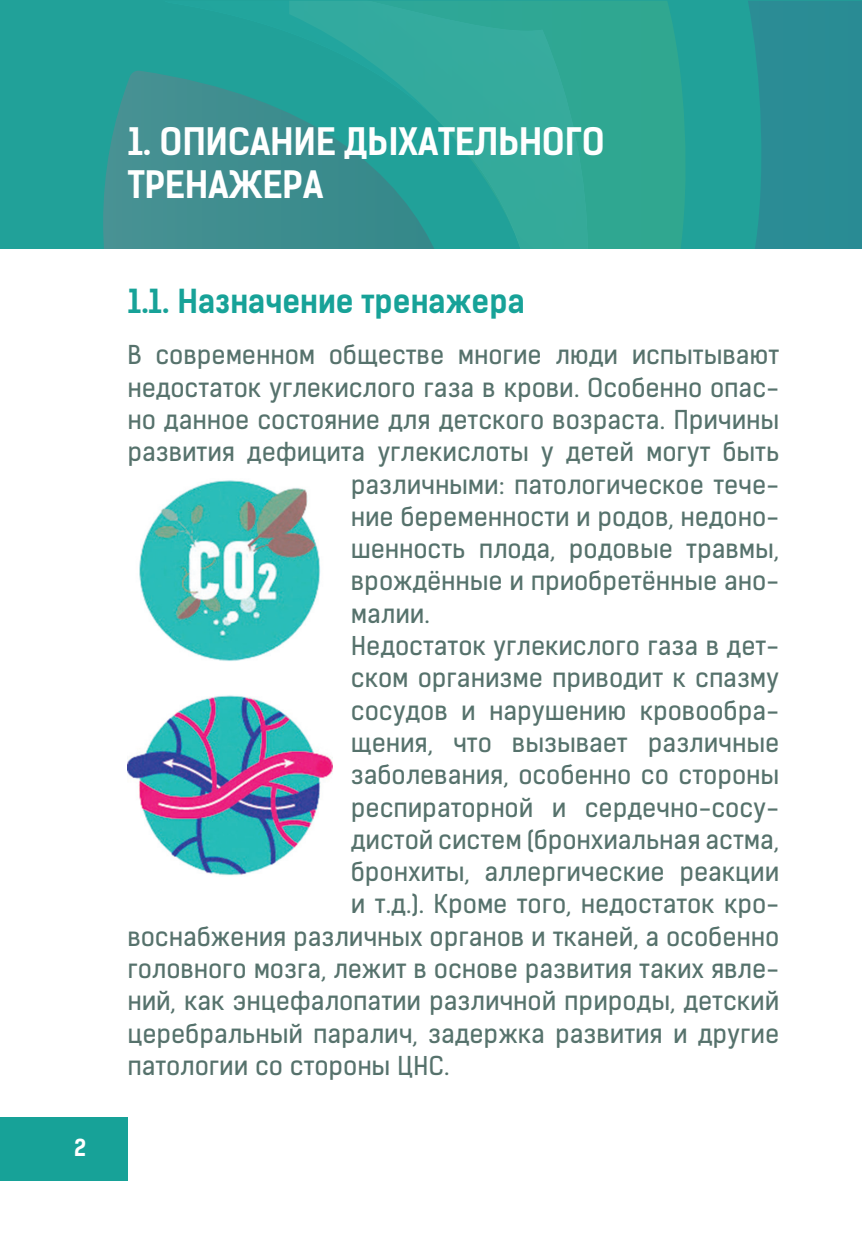
<style>
.page{position:relative;width:862px;height:1244px;background:#fff}
.page>*{position:absolute;margin:0;border:0;box-sizing:border-box;transform-origin:0 0}
.t1{font:36px/43.2px "Kelson Sans Bold RU";letter-spacing:-.01em;color:#fff}
.t2{font:31.5px "Kelson Sans Bold RU";color:#17a298}
.t3{font:24.75px "Kelson Sans Regular RU";letter-spacing:.02em;color:#56726c}
.t4{font:22.5px "Kelson Sans Bold RU";color:#fff}
</style>
<div class="page">
<div style="left:0;top:1117px;width:128px;height:63px;background:#17a298"></div>
<div style="left:0;top:1px;width:861px;height:248px;background:#21a199"></div>
<svg style="left:103px;top:71px;width:52px;height:178px"></svg>
<svg style="left:748px;top:1px;width:113px;height:248px;background:#298d94"></svg>
<div style="left:611px;top:1px;width:74px;height:248px;background:#30a790"></div>
<svg style="left:155px;top:1px;width:456px;height:248px"></svg>
<img style="left:139px;top:480px;width:182px;height:181px">
<img style="left:128px;top:695px;width:204px;height:181px">
<p class="t4" style="left:74px;top:1133px;width:14px">2</p>
<h1 class="t1" style="left:128px;top:120px;width:478px">1. ОПИСАНИЕ ДЫХАТЕЛЬНОГО<br>ТРЕНАЖЕРА</h1>
<p class="t2" style="left:128px;top:282px;width:398px">1.1. Назначение тренажера</p>
<p class="t3" style="left:128px;top:340px;width:652px">В современном обществе многие люди испытывают</p>
<p class="t3" style="left:128px;top:372px;width:652px">недостаток углекислого газа в крови. Особенно опас-</p>
<p class="t3" style="left:128px;top:404px;width:652px">но данное состояние для детского возраста. Причины</p>
<p class="t3" style="left:128px;top:437px;width:652px">развития дефицита углекислоты у детей могут быть</p>
<p class="t3" style="left:351px;top:469px;width:429px">различными: патологическое тече-</p>
<p class="t3" style="left:351px;top:501px;width:429px">ние беременности и родов, недоно-</p>
<p class="t3" style="left:351px;top:534px;width:429px">шенность плода, родовые травмы,</p>
<p class="t3" style="left:351px;top:566px;width:429px">врождённые и приобретённые ано-</p>
<p class="t3" style="left:351px;top:598px;width:80px">малии.</p>
<p class="t3" style="left:351px;top:630px;width:429px">Недостаток углекислого газа в дет-</p>
<p class="t3" style="left:351px;top:663px;width:429px">ском организме приводит к спазму</p>
<p class="t3" style="left:351px;top:695px;width:429px">сосудов и нарушению кровообра-</p>
<p class="t3" style="left:351px;top:727px;width:429px">щения, что вызывает различные</p>
<p class="t3" style="left:351px;top:760px;width:429px">заболевания, особенно со стороны</p>
<p class="t3" style="left:351px;top:792px;width:429px">респираторной и сердечно-сосу-</p>
<p class="t3" style="left:351px;top:824px;width:429px">дистой систем (бронхиальная астма,</p>
<p class="t3" style="left:351px;top:856px;width:429px">бронхиты, аллергические реакции</p>
<p class="t3" style="left:351px;top:889px;width:429px">и т.д.). Кроме того, недостаток кро-</p>
<p class="t3" style="left:128px;top:921px;width:652px">воснабжения различных органов и тканей, а особенно</p>
<p class="t3" style="left:128px;top:953px;width:652px">головного мозга, лежит в основе развития таких явле-</p>
<p class="t3" style="left:128px;top:986px;width:652px">ний, как энцефалопатии различной природы, детский</p>
<p class="t3" style="left:128px;top:1018px;width:652px">церебральный паралич, задержка развития и другие</p>
<p class="t3" style="left:128px;top:1050px;width:323px">патологии со стороны ЦНС.</p>
</div>
